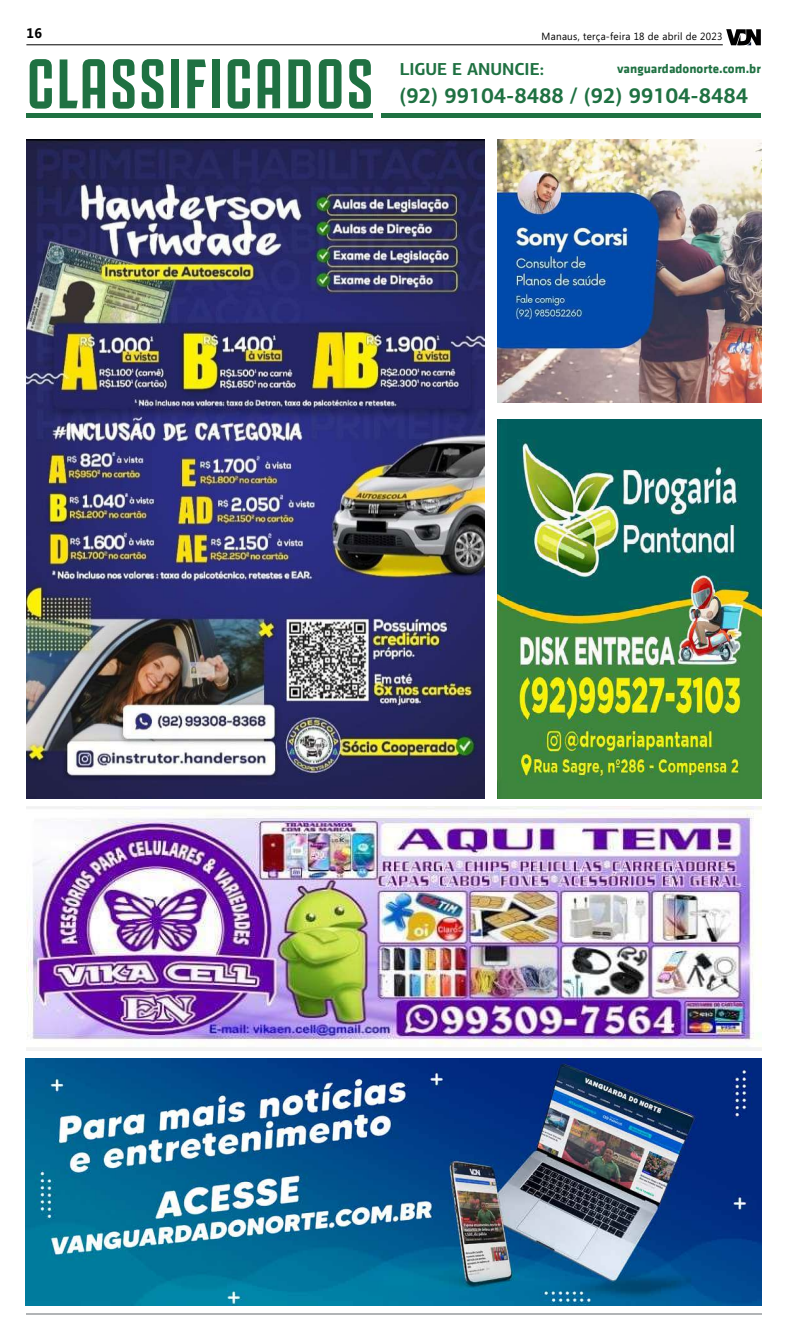
<style>
.page{position:relative;width:787px;height:1340px;background:#fff}
.page>*{position:absolute;margin:0;border:0;box-sizing:border-box;transform-origin:0 0}
.t1{font:700 70.26px "Juventus Fans";letter-spacing:.025em;color:#1f7142;scale:.95 1}
.t2{font:700 21.96px "PF Centro Sans Pro";color:#1f7142;scale:.95 1}
.t3{font:700 17.32px "PF Centro Sans Pro";color:#1f7142;scale:.95 1}
.t4{font:700 13.91px "Microsoft Phags Pa";color:#000;scale:.95 1}
.t5{font:700 13.04px "MW Klavika Bd";color:#1f7142}
.t6{font:10.41px "Microsoft Phags Pa";letter-spacing:.025em;color:#000;scale:.95 1}
</style>
<div class="page">
<hr style="left:26px;top:1313px;width:735px;height:2px;background:#b1b4b6">
<hr style="left:381px;top:114px;width:379px;height:4px;background:#1f7142">
<hr style="left:26px;top:114px;width:346px;height:4px;background:#1f7142">
<hr style="left:26px;top:44px;width:696px;height:1px;background:#000">
<svg style="left:726px;top:29px;width:34px;height:17px"></svg>
<img style="left:26px;top:139px;width:458px;height:659px">
<img style="left:497px;top:419px;width:264px;height:379px">
<img style="left:497px;top:139px;width:264px;height:263px">
<img style="left:26px;top:806px;width:735px;height:244px">
<img style="left:26px;top:1058px;width:735px;height:247px">
<h3 class="t4" style="left:26px;top:24px;width:18px">16</h3>
<p class="t6" style="left:541px;top:29px;width:192px">Manaus, terça-feira 18 de abril de 2023</p>
<h1 class="t1" style="left:26px;top:34px;width:367px">CLASSIFICADOS</h1>
<h3 class="t3" style="left:399px;top:58px;width:153px">LIGUE E ANUNCIE:</h3>
<h2 class="t2" style="left:399px;top:81px;width:368px">(92) 99104-8488 / (92) 99104-8484</h2>
<p class="t5" style="left:616px;top:60px;width:145px">vanguardadonorte.com.br</p>
</div>
